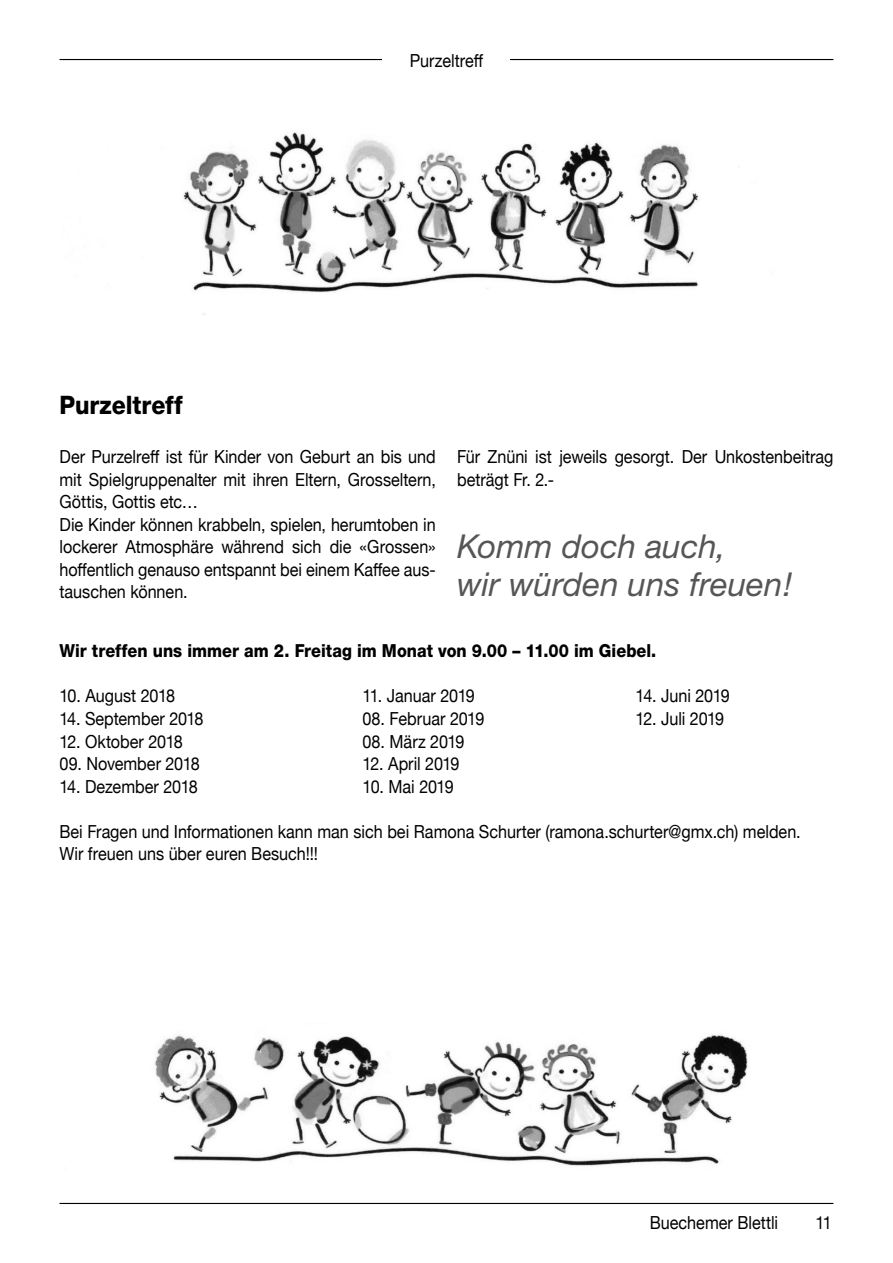
<style>
.page{position:relative;width:893px;height:1263px;background:#fff}
.page>*{position:absolute;margin:0;border:0;box-sizing:border-box;transform-origin:0 0}
.t1{font:italic 33px/37.5px "Helvetica Neue";letter-spacing:-.005em;color:#565655}
.t2{font:800 25.5px "Helvetica Neue";color:#000;scale:.9 1}
.t3{font:18px/22.5px "Helvetica Neue";color:#000;scale:.9 1}
.t4{font:800 18px "Helvetica Neue";color:#000;scale:.9 1}
.t5{font:18px "Helvetica Neue";letter-spacing:-.025em;color:#000;scale:.9 1}
</style>
<div class="page">
<hr style="left:60px;top:1203px;width:773px;height:1px;background:#000">
<hr style="left:60px;top:59px;width:773px;height:1px;background:#000">
<div style="left:383px;top:44px;width:127px;height:29px;background:#fff"></div>
<img style="left:183px;top:132px;width:516px;height:183px">
<img style="left:154px;top:1034px;width:594px;height:133px">
<h2 class="t2" style="left:60px;top:390px;width:138px">Purzeltreff</h2>
<p class="t3" style="left:410px;top:50px;width:83px">Purzeltreff</p>
<p class="t3" style="left:59px;top:446px;width:420px">Der Purzelreff ist für Kinder von Geburt an bis und mit Spielgruppenalter mit ihren Eltern, Grosseltern, Göttis, Gottis etc…<br>Die Kinder können krabbeln, spielen, herumtoben in lockerer Atmosphäre während sich die «Grossen» hoffentlich genauso entspannt bei einem Kaffee aus&shy;tauschen können.</p>
<p class="t3" style="left:457px;top:446px;width:420px">Für Znüni ist jeweils gesorgt. Der Unkostenbeitrag beträgt Fr. 2.-</p>
<h1 class="t1" style="left:457px;top:527px;width:337px">Komm doch auch,<br>wir würden uns freuen!</h1>
<p class="t4" style="left:60px;top:640px;width:665px">Wir treffen uns immer am 2. Freitag im Monat von 9.00 – 11.00 im Giebel.</p>
<p class="t3" style="left:60px;top:686px;width:130px">10. August 2018</p>
<p class="t3" style="left:363px;top:686px;width:126px">11. Januar 2019</p>
<p class="t3" style="left:636px;top:686px;width:106px">14. Juni 2019</p>
<p class="t3" style="left:60px;top:708px;width:162px">14. September 2018</p>
<p class="t3" style="left:363px;top:708px;width:137px">08. Februar 2019</p>
<p class="t3" style="left:636px;top:708px;width:100px">12. Juli 2019</p>
<p class="t3" style="left:60px;top:731px;width:138px">12. Oktober 2018</p>
<p class="t3" style="left:363px;top:731px;width:115px">08. März 2019</p>
<p class="t3" style="left:60px;top:753px;width:157px">09. November 2018</p>
<p class="t3" style="left:363px;top:753px;width:109px">12. April 2019</p>
<p class="t3" style="left:60px;top:776px;width:155px">14. Dezember 2018</p>
<p class="t5" style="left:363px;top:773px;width:103px">10. Mai 2019</p>
<p class="t3" style="left:60px;top:821px;width:825px">Bei Fragen und Informationen kann man sich bei Ramona Schurter (ramona.schurter@gmx.ch) melden.<br>Wir freuen uns über euren Besuch!!!</p>
<p class="t3" style="left:650px;top:1212px;width:144px">Buechemer Blettli</p>
<p class="t3" style="left:815px;top:1212px;width:20px">11</p>
</div>
